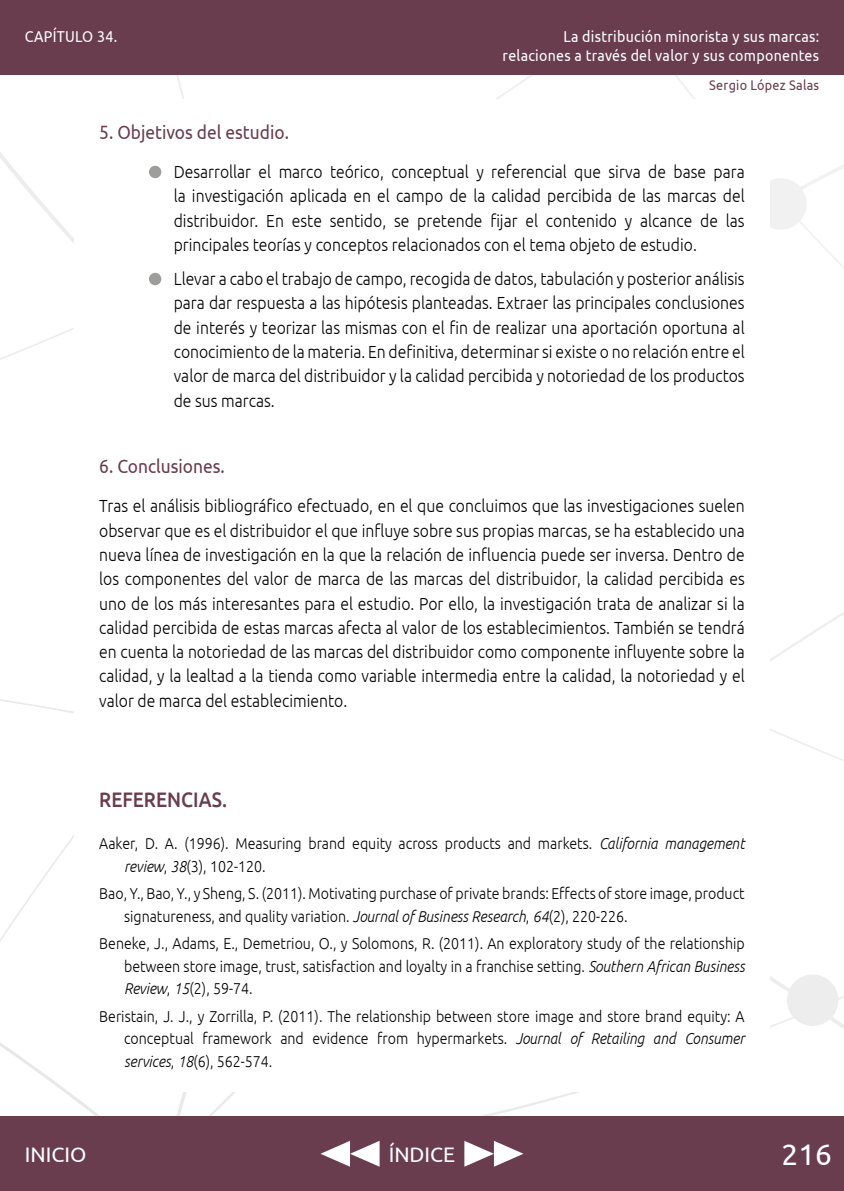
<style>
.page{position:relative;width:844px;height:1191px;background:#fff}
.page>*{position:absolute;margin:0;border:0;box-sizing:border-box;transform-origin:0 0}
.t1{font:29.75px "Ubuntu";color:#fff}
.t2{font:21px "Ubuntu";color:#fff}
.t3{font:500 21px "Ubuntu";color:#693d4e;scale:.9 1}
.t4{font:19.25px "Ubuntu";color:#693d4e;scale:.9 1}
.t5{font:300 17.5px/24.3px "Ubuntu";color:#000;text-align:justify;scale:.9 1}
.t6{font:300 15.75px/22.6px "Ubuntu";color:#000;scale:.9 1}
.t7{font:15.75px/18.9px "Ubuntu";letter-spacing:.02em;color:#fff;text-align:right;scale:.9 1}
.t8{font:14px "Ubuntu";letter-spacing:.02em;color:#693d4e;scale:.9 1}
.s1{font-style:italic}
</style>
<div class="page">
<svg style="left:214px;top:74px;width:629px;height:176px"></svg>
<div style="left:0;top:1116px;width:843px;height:75px;background:#693d4e"></div>
<div style="left:74px;top:99px;width:695px;height:992px;background:#fff"></div>
<svg style="left:464px;top:1141px;width:59px;height:25px"></svg>
<svg style="left:320px;top:1141px;width:59px;height:25px"></svg>
<div style="left:0;top:0;width:843px;height:74px;background:#693d4e"></div>
<div style="left:149px;top:166px;width:12px;height:12px;background:#9d9d9c;border-radius:50%"></div>
<div style="left:149px;top:273px;width:12px;height:12px;background:#9d9d9c;border-radius:50%"></div>
<p class="t7" style="left:25px;top:26px;width:104px">CAPÍTULO 34.</p>
<p class="t7" style="left:502px;top:26px;width:353px">La distribución minorista y sus marcas: relaciones a través del valor y sus componentes</p>
<p class="t8" style="left:709px;top:77px;width:123px">Sergio López Salas</p>
<p class="t4" style="left:99px;top:120px;width:212px">5. Objetivos del estudio.</p>
<p class="t5" style="left:174px;top:159px;width:635px">Desarrollar el marco teórico, conceptual y referencial que sirva de base para la investigación aplicada en el campo de la calidad percibida de las marcas del distribuidor. En este sentido, se pretende fijar el contenido y alcance de las principales teorías y conceptos relacionados con el tema objeto de estudio.</p>
<p class="t5" style="left:174px;top:266px;width:635px">Llevar a cabo el trabajo de campo, recogida de datos, tabulación y posterior análisis para dar respuesta a las hipótesis planteadas. Extraer las principales conclusiones de interés y teorizar las mismas con el fin de realizar una aportación oportuna al conocimiento de la materia. En definitiva, determinar si existe o no relación entre el valor de marca del distribuidor y la calidad percibida y notoriedad de los productos de sus marcas.</p>
<p class="t4" style="left:99px;top:455px;width:141px">6. Conclusiones.</p>
<p class="t5" style="left:99px;top:493px;width:718px">Tras el análisis bibliográfico efectuado, en el que concluimos que las investigaciones suelen observar que es el distribuidor el que influye sobre sus propias marcas, se ha establecido una nueva línea de investigación en la que la relación de influencia puede ser inversa. Dentro de los componentes del valor de marca de las marcas del distribuidor, la calidad percibida es uno de los más interesantes para el estudio. Por ello, la investigación trata de analizar si la calidad percibida de estas marcas afecta al valor de los establecimientos. También se tendrá en cuenta la notoriedad de las marcas del distribuidor como componente influyente sobre la calidad, y la lealtad a la tienda como variable intermedia entre la calidad, la notoriedad y el valor de marca del establecimiento.</p>
<p class="t3" style="left:99px;top:786px;width:144px">REFERENCIAS.</p>
<p class="t6" style="left:124px;top:832px;width:690px;text-indent:-25px">Aaker, D. A. (1996). Measuring brand equity across products and markets. <span class="s1">California management review</span>, <span class="s1">38</span>(3), 102-120.</p>
<p class="t6" style="left:124px;top:882px;width:690px;text-indent:-25px">Bao, Y., Bao, Y., y Sheng, S. (2011). Motivating purchase of private brands: Effects of store image, product signatureness, and quality variation. <span class="s1">Journal of Business Research</span>, <span class="s1">64</span>(2), 220-226.</p>
<p class="t6" style="left:124px;top:932px;width:690px;text-align:justify;text-indent:-25px">Beneke, J., Adams, E., Demetriou, O., y Solomons, R. (2011). An exploratory study of the relationship between store image, trust, satisfaction and loyalty in a franchise setting. <span class="s1">Southern African Business Review</span>, <span class="s1">15</span>(2), 59-74.</p>
<p class="t6" style="left:124px;top:1004px;width:691px;text-align:justify;text-indent:-25px">Beristain, J. J., y Zorrilla, P. (2011). The relationship between store image and store brand equity: A conceptual framework and evidence from hypermarkets. <span class="s1">Journal of Retailing and Consumer services</span>, <span class="s1">18</span>(6), 562-574.</p>
<p class="t2" style="left:25px;top:1141px;width:63px">INICIO</p>
<p class="t2" style="left:388px;top:1141px;width:68px">ÍNDICE</p>
<h1 class="t1" style="left:781px;top:1136px;width:52px">216</h1>
</div>
